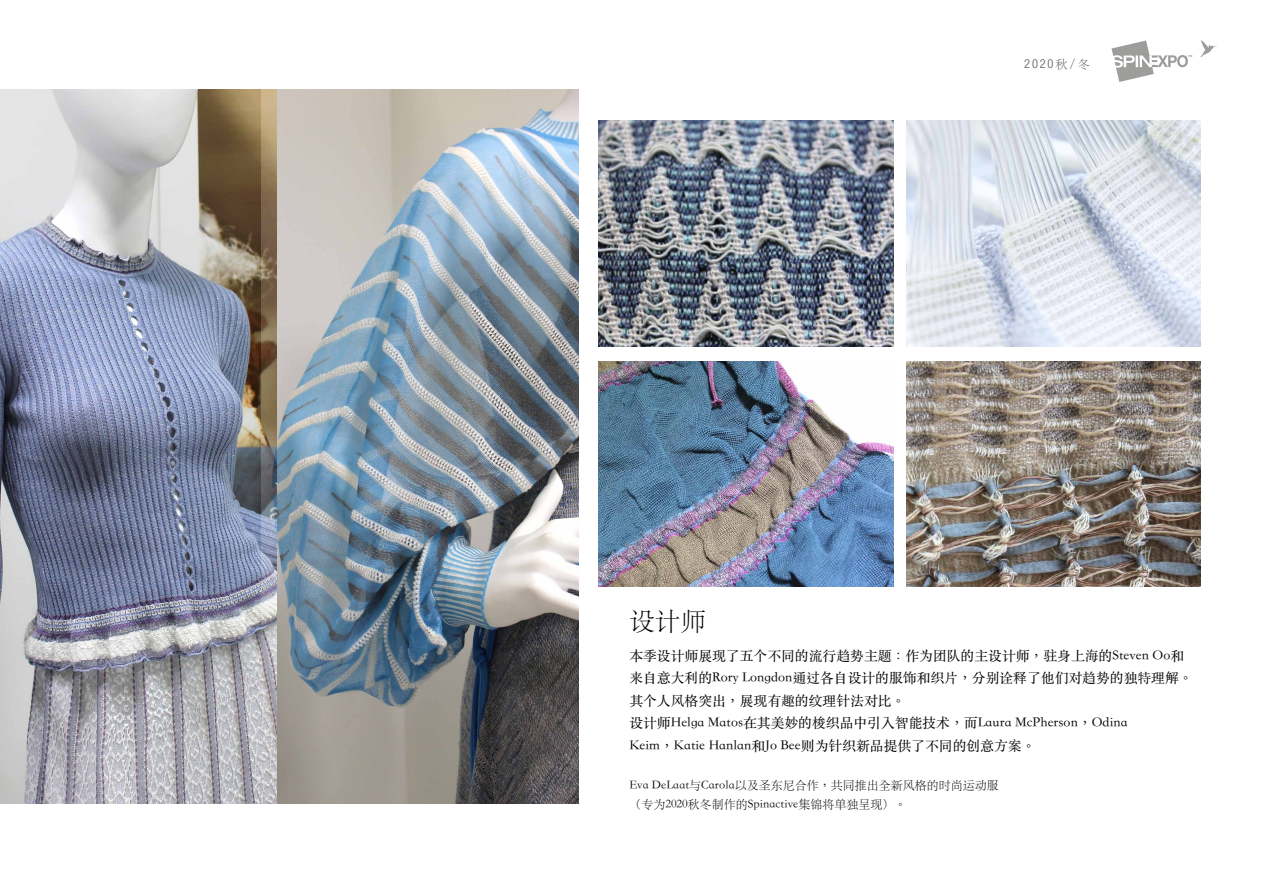
<style>
.page{position:relative;width:1263px;height:893px;background:#fff}
.page>*{position:absolute;margin:0;border:0;box-sizing:border-box;transform-origin:0 0}
.t1{font:25.5px "ST Songti TC Light";color:#000}
.t2{font:13.8px/22.5px "ST Songti TC Regular";color:#000}
.t3{font:300 condensed 12.3px "Helvetica Neue LT";color:#575756}
.t4{font:12px/19.5px "ST Songti TC Light";color:#000}
.t5{font:700 2.7px "Univers LT";color:#9d9d9c}
.s1{font-family:"ST Songti TC Light";font-weight:400;font-stretch:normal}
</style>
<div class="page">
<img style="left:598px;top:121px;width:295px;height:226px">
<img style="left:598px;top:361px;width:295px;height:226px">
<img style="left:906px;top:121px;width:294px;height:226px">
<img style="left:906px;top:361px;width:294px;height:226px">
<img style="left:0;top:89px;width:261px;height:714px">
<svg style="left:1111px;top:40px;width:77px;height:42px"></svg>
<svg style="left:1200px;top:40px;width:17px;height:17px"></svg>
<img style="left:261px;top:89px;width:317px;height:714px">
<p class="t3" style="left:1024px;top:56px;width:67px">2020<span class="s1">秋/冬</span></p>
<p class="t5" style="left:1188px;top:55px;width:6px">TM</p>
<h1 class="t1" style="left:629px;top:605px;width:78px">设计师</h1>
<p class="t2" style="left:629px;top:644px;width:565px">本季设计师展现了五个不同的流行趋势主题：作为团队的主设计师，驻身上海的Steven Oo和来自意大利的Rory Longdon通过各自设计的服饰和织片，分别诠释了他们对趋势的独特理解。其个人风格突出，展现有趣的纹理针法对比。<br>设计师Helga Matos在其美妙的梭织品中引入智能技术，而Laura McPherson，Odina<br>Keim，Katie Hanlan和Jo Bee则为针织新品提供了不同的创意方案。</p>
<p class="t4" style="left:629px;top:774px;width:371px">Eva DeLaat与Carola以及圣东尼合作，共同推出全新风格的时尚运动服（专为2020秋冬制作的Spinactive集锦将单独呈现）。</p>
</div>
